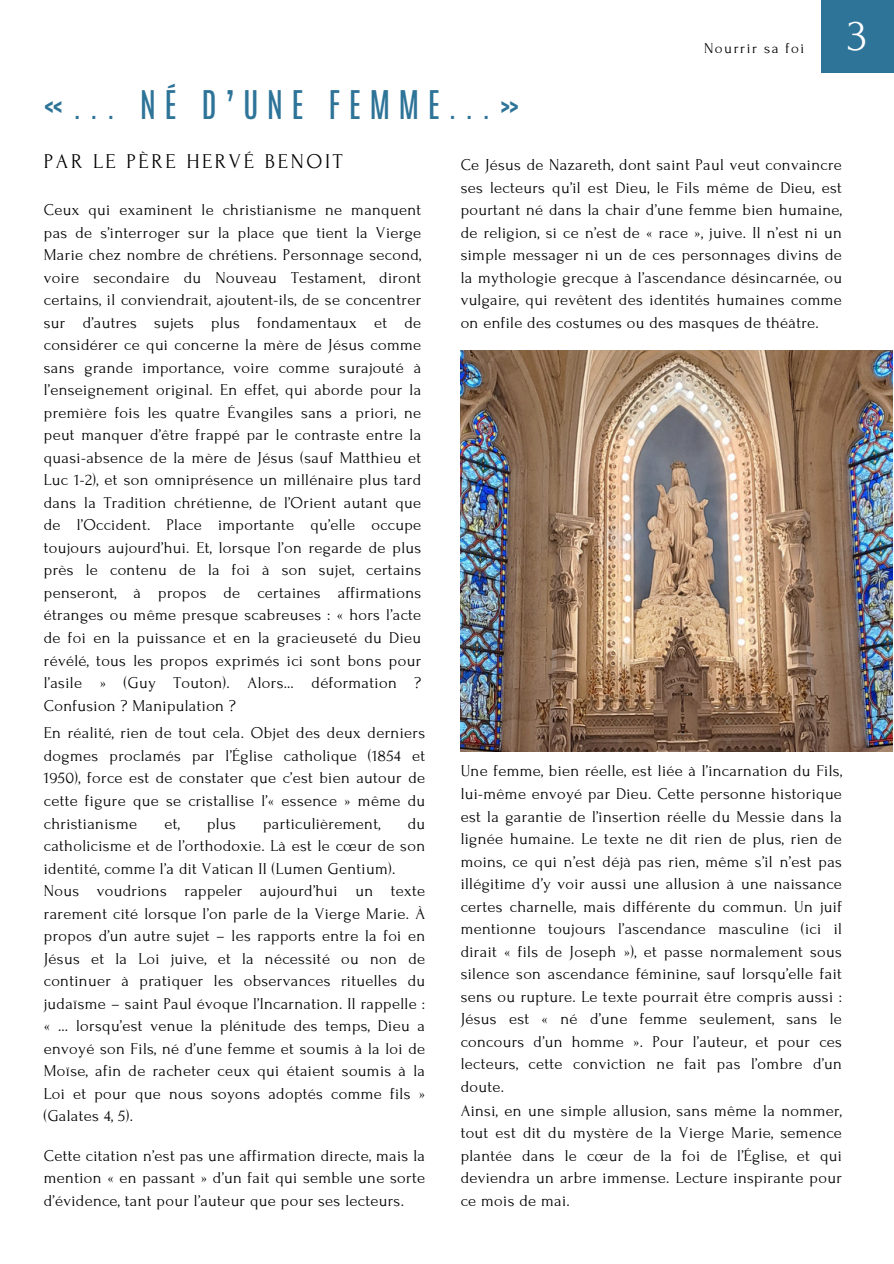
<style>
.page{position:relative;width:894px;height:1264px;background:#fff}
.page>*{position:absolute;margin:0;border:0;box-sizing:border-box;transform-origin:0 0}
.t1{font:45.3px "Forum";color:#fff}
.t2{font:33px "Antonio";letter-spacing:.25em;color:#2e7498}
.t3{font:21px "Forum";letter-spacing:.125em;color:#000}
.t4{font:16.5px/22.5px "Forum";letter-spacing:.02em;color:#000;text-align:justify}
.t5{font:15px "Forum";letter-spacing:.1em;color:#000}
.s1{color:#fff}
</style>
<div class="page">
<img style="left:460px;top:351px;width:432px;height:400px">
<div style="left:821px;top:0;width:72px;height:72px;background:#2e7498"></div>
<p class="t2" style="left:44px;top:81px;width:477px">«... NÉ D’UNE FEMME...»</p>
<p class="t5" style="left:703px;top:40px;width:102px">Nourrir sa foi</p>
<p class="t1" style="left:847px;top:11px;width:21px">3</p>
<h1 class="t3" style="left:44px;top:150px;width:300px">PAR LE PÈRE HERVÉ BENOIT</h1>
<p class="t4" style="left:44px;top:199px;width:379px">Ceux qui examinent le christianisme ne manquent pas de s’interroger sur la place que tient la Vierge Marie chez nombre de chrétiens. Personnage second, voire secondaire du Nouveau Testament, diront certains, il conviendrait, ajoutent-ils, de se concentrer sur d’autres sujets plus fondamentaux et de considérer ce qui concerne la mère de Jésus comme sans grande importance, voire comme surajouté à l’enseignement original. En effet, qui aborde pour la première fois les quatre Évangiles sans a priori, ne peut manquer d’être frappé par le contraste entre la quasi-absence de la mère de Jésus (sauf Matthieu et Luc 1-2), et son omniprésence un millénaire plus tard dans la Tradition chrétienne, de l’Orient autant que de l’Occident. Place importante qu’elle occupe toujours aujourd’hui. Et, lorsque l’on regarde de plus près le contenu de la foi à son sujet, certains penseront, à propos de certaines affirmations étranges ou même presque scabreuses : « hors l’acte de foi en la puissance et en la gracieuseté du Dieu révélé, tous les propos exprimés ici sont bons pour l’asile » (Guy Touton). Alors… déformation ?<br>Confusion ? Manipulation ?</p>
<p class="t4" style="left:44px;top:722px;width:383px">En réalité, rien de tout cela. Objet des deux derniers dogmes proclamés par l’Église catholique (1854 et 1950), force est de constater que c’est bien autour de cette figure que se cristallise l’« essence » même du christianisme</p>
<p class="t4" style="left:44px;top:812px;width:383px;text-indent:364px">du catholicisme et de l’orthodoxie. Là est le cœur de son identité, comme l’a dit Vatican II (Lumen Gentium).</p>
<p class="t4" style="left:44px;top:879px;width:383px">Nous voudrions rappeler aujourd’hui un texte rarement cité lorsque l’on parle de la Vierge Marie. À propos d’un autre sujet – les rapports entre la foi en Jésus et la Loi juive, et la nécessité ou non de continuer à pratiquer les observances rituelles du judaïsme – saint Paul évoque l’Incarnation. Il rappelle : « … lorsqu’est venue la plénitude des temps, Dieu a envoyé son Fils, né d’une femme et soumis à la loi de Moïse, afin de racheter ceux qui étaient soumis à la Loi et pour que nous soyons adoptés comme fils » (Galates 4, 5). <span class="s1">q</span></p>
<p class="t4" style="left:164px;top:812px;width:17px">et,</p>
<p class="t4" style="left:207px;top:812px;width:30px">plus</p>
<p class="t4" style="left:263px;top:812px;width:119px">particulièrement,</p>
<p class="t4" style="left:44px;top:1144px;width:383px">Cette citation n’est pas une affirmation directe, mais la mention « en passant » d’un fait qui semble une sorte d’évidence, tant pour l’auteur que pour ses lecteurs.</p>
<p class="t4" style="left:460px;top:154px;width:383px">Ce Jésus de Nazareth, dont saint Paul veut convaincre ses lecteurs qu’il est Dieu, le Fils même de Dieu, est pourtant né dans la chair d’une femme bien humaine, de religion, si ce n’est de « race », juive. Il n’est ni un simple messager ni un de ces personnages divins de la mythologie grecque à l’ascendance désincarnée, ou vulgaire, qui revêtent des identités humaines comme on enfile des costumes ou des masques de théâtre.</p>
<p class="t4" style="left:460px;top:760px;width:383px">Une femme, bien réelle, est liée à l’incarnation du Fils, lui-même envoyé par Dieu. Cette personne historique est la garantie de l’insertion réelle du Messie dans la lignée humaine. Le texte ne dit rien de plus, rien de moins, ce qui n’est déjà pas rien, même s’il n’est pas illégitime d’y voir aussi une allusion à une naissance certes charnelle, mais différente du commun. Un juif mentionne toujours l’ascendance masculine (ici il dirait « fils de Joseph »), et passe normalement sous silence son ascendance féminine, sauf lorsqu’elle fait sens ou rupture. Le texte pourrait être compris aussi :<br>Jésus est « né d’une femme seulement, sans le concours d’un homme ». Pour l’auteur, et pour ces lecteurs, cette conviction ne fait pas l’ombre d’un doute.</p>
<p class="t4" style="left:460px;top:1099px;width:383px">Ainsi, en une simple allusion, sans même la nommer, tout est dit du mystère de la Vierge Marie, semence plantée dans le cœur de la foi de l’Église, et qui deviendra un arbre immense. Lecture inspirante pour ce mois de mai.</p>
</div>
